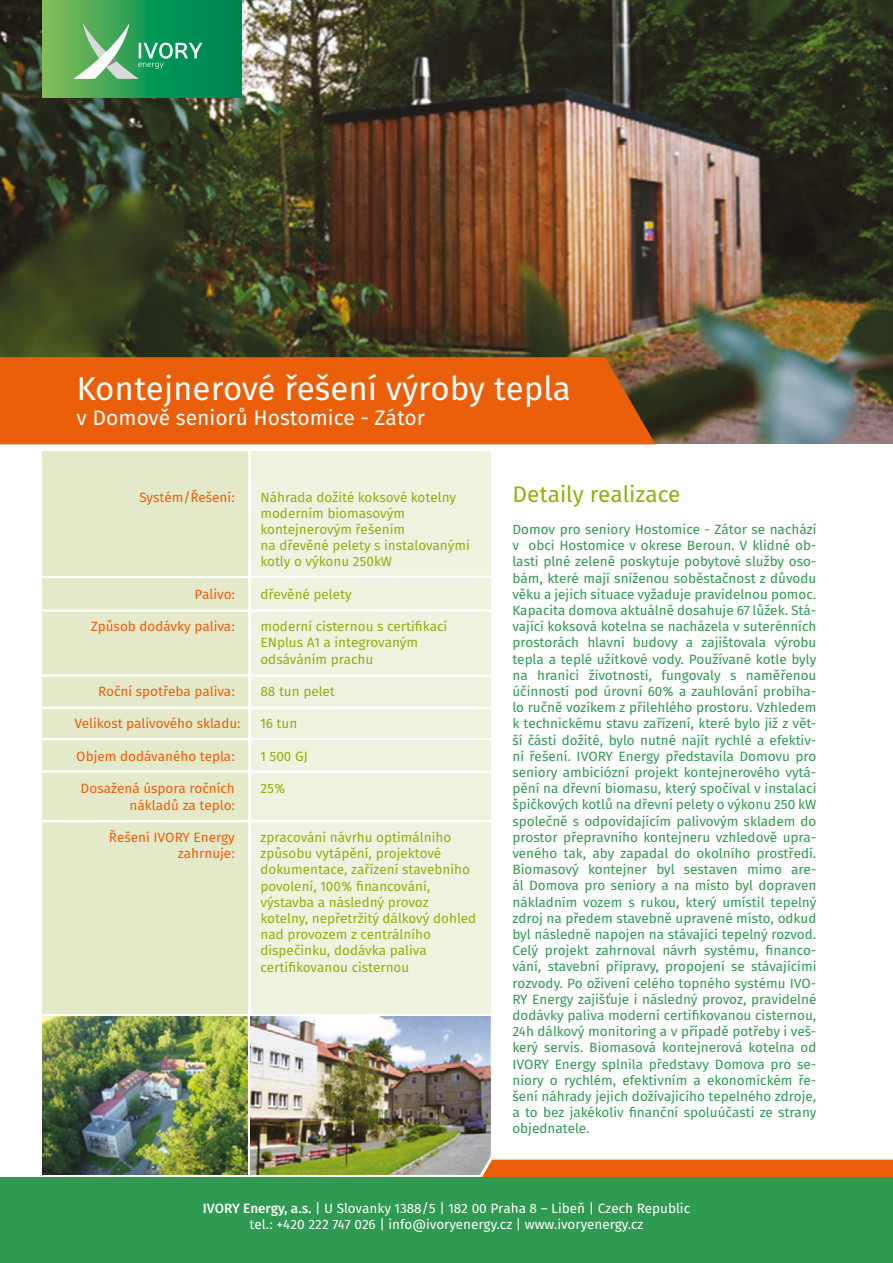
<style>
.page{position:relative;width:893px;height:1263px;background:#fff}
.page>*{position:absolute;margin:0;border:0;box-sizing:border-box;transform-origin:0 0}
.t1{font:33px "Fira Sans OT";color:#fff}
.t2{font:22.5px "Fira Sans OT";color:#95ad0d}
.t3{font:21px "Fira Sans OT";color:#fff}
.t4{font:13.5px/16.2px "Fira Sans OT";color:#2e9a52;text-align:justify}
.t5{font:13.5px/16.2px "Fira Sans OT";color:#95ad0d}
.t6{font:13.5px "Fira Sans OT";color:#eb5f0a}
.t7{font:13.5px/16.2px "Fira Sans OT";color:#fff;text-align:center}
.s1{font-family:"Fira Sans OT Medium"}
</style>
<div class="page">
<img style="left:43px;top:1016px;width:205px;height:158px">
<img style="left:251px;top:1016px;width:239px;height:158px">
<svg style="left:475px;top:1146px;width:418px;height:32px"></svg>
<div style="left:43px;top:451px;width:205px;height:562px;background:#e4e9c9"></div>
<div style="left:251px;top:451px;width:239px;height:562px;background:#eff2df"></div>
<img style="left:0;top:0;width:893px;height:443px">
<div style="left:0;top:357px;width:655px;height:87px;background:#eb5f0a"></div>
<div style="left:0;top:1178px;width:893px;height:85px;background:#2e9a52"></div>
<svg style="left:43px;top:0;width:198px;height:98px;background:#2d9d55"></svg>
<hr style="left:23px;top:576px;width:481px;height:2px;background:#fff">
<hr style="left:23px;top:609px;width:481px;height:3px;background:#fff">
<hr style="left:23px;top:674px;width:481px;height:3px;background:#fff">
<hr style="left:23px;top:707px;width:481px;height:2px;background:#fff">
<hr style="left:23px;top:738px;width:481px;height:2px;background:#fff">
<hr style="left:23px;top:770px;width:481px;height:2px;background:#fff">
<hr style="left:23px;top:820px;width:481px;height:2px;background:#fff">
<svg style="left:74px;top:24px;width:128px;height:55px;background:#4eaf77"></svg>
<h1 class="t1" style="left:77px;top:365px;width:496px">Kontejnerové řešení výroby tepla</h1>
<h3 class="t3" style="left:77px;top:403px;width:350px">v Domově seniorů Hostomice - Zátor</h3>
<p class="t6" style="left:139px;top:487px;width:97px">Systém/Řešení:</p>
<p class="t5" style="left:260px;top:490px;width:211px">Náhrada dožité koksové kotelny moderním biomasovým kontejnerovým řešením<br>na dřevěné pelety s instalovanými kotly o výkonu 250kW</p>
<p class="t6" style="left:195px;top:585px;width:42px">Palivo:</p>
<p class="t5" style="left:260px;top:587px;width:93px">dřevěné pelety</p>
<p class="t6" style="left:91px;top:617px;width:146px">Způsob dodávky paliva:</p>
<p class="t5" style="left:260px;top:619px;width:188px">moderní cisternou s certifikací<br>ENplus A1 a integrovaným odsáváním prachu</p>
<p class="t6" style="left:98px;top:682px;width:138px">Roční spotřeba paliva:</p>
<p class="t5" style="left:260px;top:684px;width:76px">88 tun pelet</p>
<p class="t6" style="left:74px;top:714px;width:168px">Velikost palivového skladu:</p>
<p class="t5" style="left:260px;top:717px;width:38px">16 tun</p>
<p class="t6" style="left:76px;top:747px;width:160px">Objem dodávaného tepla:</p>
<p class="t5" style="left:260px;top:749px;width:49px">1 500 GJ</p>
<p class="t6" style="left:81px;top:779px;width:156px">Dosažená úspora ročních</p>
<p class="t5" style="left:260px;top:781px;width:27px">25%</p>
<p class="t6" style="left:130px;top:795px;width:107px">nákladů za teplo:</p>
<p class="t6" style="left:109px;top:828px;width:127px">Řešení IVORY Energy</p>
<p class="t5" style="left:260px;top:830px;width:192px">zpracování návrhu optimálního</p>
<p class="t6" style="left:178px;top:844px;width:58px">zahrnuje:</p>
<p class="t5" style="left:260px;top:846px;width:217px">způsobu vytápění, projektové dokumentace, zařízení stavebního povolení, 100% financování, výstavba a následný provoz kotelny, nepřetržitý dálkový dohled nad provozem z centrálního dispečinku, dodávka paliva certifikovanou cisternou</p>
<h2 class="t2" style="left:512px;top:478px;width:170px">Detaily realizace</h2>
<p class="t4" style="left:512px;top:522px;width:306px">Domov pro seniory Hostomice - Zátor se nachází v obci Hostomice v okrese Beroun. V klidné ob&shy;lasti plné zeleně poskytuje pobytové služby oso&shy;bám, které mají sníženou soběstačnost z důvodu věku a jejich situace vyžaduje pravidelnou pomoc.<br>Kapacita domova aktuálně dosahuje 67 lůžek. Stá&shy;vající koksová kotelna se nacházela v suterénních prostorách hlavní budovy a zajištovala výrobu tepla a teplé užitkové vody. Používané kotle byly na hranici životnosti, fungovaly s naměřenou účinností pod úrovní 60% a zauhlování probíha&shy;lo ručně vozíkem z přilehlého prostoru. Vzhledem k technickému stavu zařízení, které bylo již z vět&shy;ší části dožité, bylo nutné najít rychlé a efektiv&shy;ní řešení. IVORY Energy představila Domovu pro seniory ambiciózní projekt kontejnerového vytá&shy;pění na dřevní biomasu, který spočíval v instalaci špičkových kotlů na dřevní pelety o výkonu 250 kW společně s odpovídajícím palivovým skladem do prostor přepravního kontejneru vzhledově upra&shy;veného tak, aby zapadal do okolního prostředí.<br>Biomasový kontejner byl sestaven mimo are&shy;ál Domova pro seniory a na místo byl dopraven nákladním vozem s rukou, který umístil tepelný zdroj na předem stavebně upravené místo, odkud byl následně napojen na stávající tepelný rozvod.<br>Celý projekt zahrnoval návrh systému, financo&shy;vání, stavební přípravy, propojení se stávajícími rozvody. Po oživení celého topného systému IVO-RY Energy zajišťuje i následný provoz, pravidelné dodávky paliva moderní certifikovanou cisternou, 24h dálkový monitoring a v případě potřeby i veš&shy;kerý servis. Biomasová kontejnerová kotelna od IVORY Energy splnila představy Domova pro se&shy;niory o rychlém, efektivním a ekonomickém ře&shy;šení náhrady jejich dožívajícího tepelného zdroje, a to bez jakékoliv finanční spoluúčasti ze strany objednatele.</p>
<p class="t7" style="left:203px;top:1201px;width:489px"><span class="s1">IVORY Energy, a.s.</span> | U Slovanky 1388/5 | 182 00 Praha 8 – Libeň | Czech Republic tel.: +420 222 747 026 | info@ivoryenergy.cz | www.ivoryenergy.cz</p>
</div>
